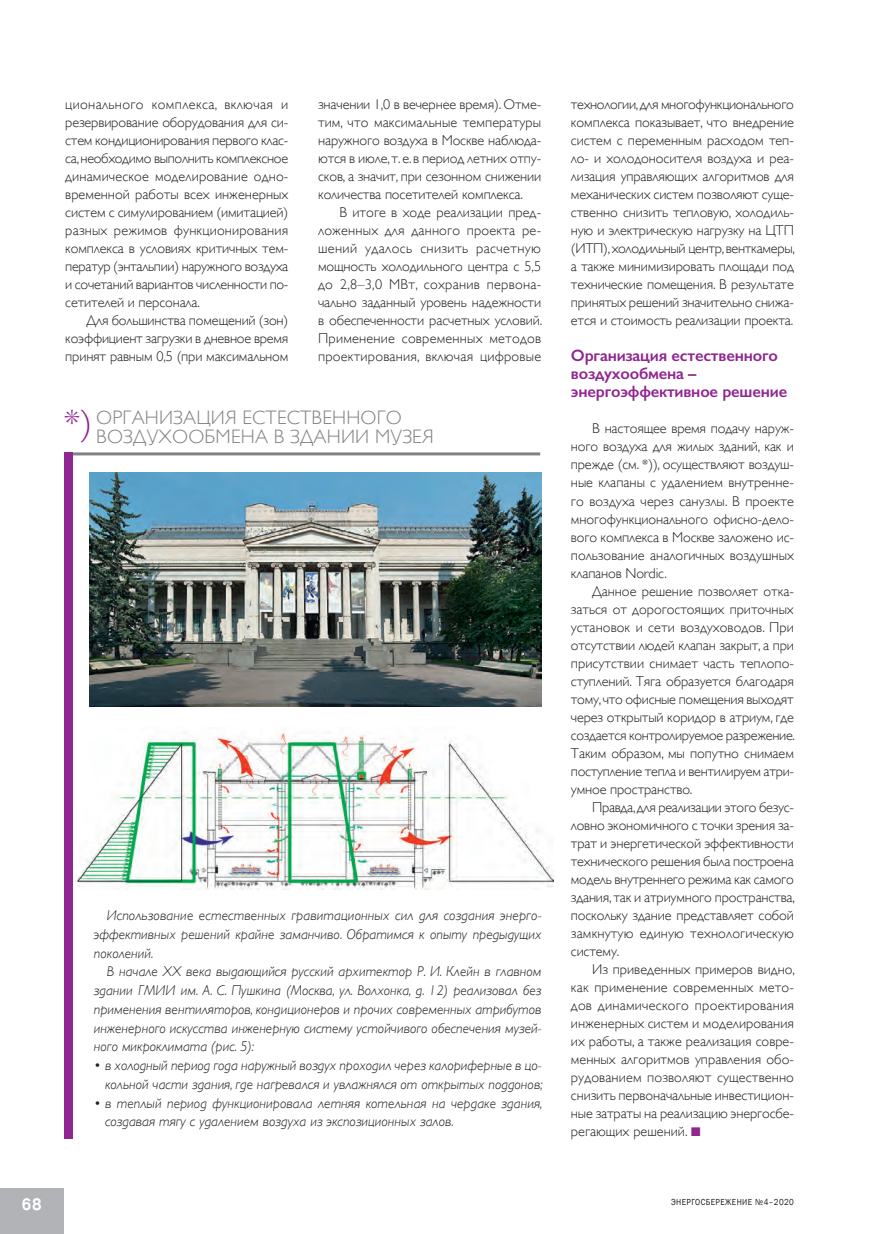
<style>
.page{position:relative;width:872px;height:1234px;background:#fff}
.page>*{position:absolute;margin:0;border:0;box-sizing:border-box;transform-origin:0 0}
._0_Main_text{font:300 19.5px/19.5px "Gill Sans";letter-spacing:.01em;color:#808285}
._0_Main_text-2{font:600 16.5px/18px "Gill Sans";letter-spacing:-.01em;color:#90268f}
.t1{font:700 16.5px "Pragmatica";color:#fff;scale:.89 1}
._0_Main_text-3{font:300 14.25px/18px "Gill Sans";letter-spacing:-.01em;color:#231f20;text-align:justify}
.Gill_txt{font:italic 300 14.25px/18.8px "Gill Sans";color:#231f20;text-align:justify}
.t2{font:9px "Franklin Gothic";letter-spacing:.05em;color:#231f20;scale:.89 1}
.s1{font-size:35.1px;color:#90268f}
</style>
<div class="page">
<div style="left:0;top:1188px;width:64px;height:45px;background:#b2b3b7"></div>
<hr style="left:73px;top:452px;width:467px;height:3px;background:#808285">
<div style="left:64px;top:452px;width:9px;height:686px;background:#90268f"></div>
<img style="left:89px;top:472px;width:452px;height:234px">
<img style="left:76px;top:727px;width:478px;height:162px">
<p class="_0_Main_text-3" style="left:65px;top:95px;width:224px">ционального комплекса, включая и резервирование оборудования для си&shy;стем кондиционирования первого клас&shy;са, необходимо выполнить комплексное динамическое моделирование одно&shy;временной работы всех инженерных систем с симулированием (имитацией) разных режимов функционирования комплекса в условиях критичных тем&shy;ператур (энтальпии) наружного воздуха и сочетаний вариантов численности по&shy;сетителей и персонала.</p>
<p class="_0_Main_text-3" style="left:65px;top:311px;width:225px;text-indent:21px">Для большинства помещений (зон) коэффициент загрузки в дневное время принят равным 0,5 (при максимальном</p>
<p class="_0_Main_text-3" style="left:318px;top:95px;width:224px">значении 1,0 в вечернее время). Отме&shy;тим, что максимальные температуры наружного воздуха в Москве наблюда&shy;ются в июле, т. е. в период летних отпу&shy;сков, а значит, при сезонном снижении количества посетителей комплекса.</p>
<p class="_0_Main_text-3" style="left:318px;top:203px;width:226px;text-indent:21px">В итоге в ходе реализации пред&shy;ложенных для данного проекта ре&shy;шений удалось снизить расчетную мощность холодильного центра с 5,5 до 2,8–3,0 МВт, сохранив первона&shy;чально заданный уровень надежности в обеспеченности расчетных условий.<br>Применение современных методов проектирования, включая цифровые</p>
<p class="_0_Main_text" style="left:96px;top:406px;width:339px;text-indent:-32px"><span class="s1">*)</span> ОРГАНИЗАЦИЯ ЕСТЕСТВЕННОГО<br>ВОЗДУХООБМЕНА В ЗДАНИИ МУЗЕЯ</p>
<p class="t1" style="left:22px;top:1193px;width:24px">68</p>
<p class="Gill_txt" style="left:94px;top:905px;width:449px;text-indent:13px">Использование естественных гравитационных сил для создания энерго&shy;эффективных решений крайне заманчиво. Обратимся к опыту предыдущих поколений.</p>
<p class="Gill_txt" style="left:94px;top:961px;width:449px;text-indent:13px">В начале XX века выдающийся русский архитектор Р. И. Клейн в главном здании ГМИИ им. А. С. Пушкина (Москва, ул. Волхонка, д. 12) реализовал без применения вентиляторов, кондиционеров и прочих современных атрибутов инженерного искусства инженерную систему устойчивого обеспечения музей&shy;ного микроклимата (рис. 5):</p>
<p class="Gill_txt" style="left:94px;top:1055px;width:450px;text-align:right">• в холодный период года наружный воздух проходил через калориферные в цо&shy;кольной части здания, где нагревался и увлажнялся от открытых поддонов;</p>
<p class="Gill_txt" style="left:105px;top:1093px;width:439px;text-indent:-11px">• в теплый период функционировала летняя котельная на чердаке здания, создавая тягу с удалением воздуха из экспозиционных залов.</p>
<p class="_0_Main_text-3" style="left:571px;top:95px;width:225px">технологии, для многофункционального комплекса показывает, что внедрение систем с переменным расходом теп&shy;ло- и холодоносителя воздуха и реа&shy;лизация управляющих алгоритмов для механических систем позволяют суще&shy;ственно снизить тепловую, холодиль&shy;ную и электрическую нагрузку на ЦТП (ИТП), холодильный центр, венткамеры, а также минимизировать площади под технические помещения. В результате принятых решений значительно снижа&shy;ется и стоимость реализации проекта.</p>
<p class="_0_Main_text-2" style="left:571px;top:346px;width:218px">Организация естественного воздухообмена – энергоэффективное решение</p>
<p class="_0_Main_text-3" style="left:571px;top:419px;width:224px;text-indent:21px">В настоящее время подачу наруж&shy;ного воздуха для жилых зданий, как и прежде (см. *)), осуществляют воздуш&shy;ные клапаны с удалением внутренне&shy;го воздуха через санузлы. В проекте многофункционального офисно-дело&shy;вого комплекса в Москве заложено ис&shy;пользование аналогичных воздушных клапанов Nordic.</p>
<p class="_0_Main_text-3" style="left:571px;top:581px;width:226px;text-indent:21px">Данное решение позволяет отка&shy;заться от дорогостоящих приточных установок и сети воздуховодов. При отсутствии людей клапан закрыт, а при присутствии снимает часть теплопо&shy;ступлений. Тяга образуется благодаря тому, что офисные помещения выходят через открытый коридор в атриум, где создается контролируемое разрежение.<br>Таким образом, мы попутно снимаем поступление тепла и вентилируем атри&shy;умное пространство.</p>
<p class="_0_Main_text-3" style="left:571px;top:797px;width:226px;text-indent:21px">Правда, для реализации этого безус&shy;ловно экономичного с точки зрения за&shy;трат и энергетической эффективности технического решения была построена модель внутреннего режима как самого здания, так и атриумного пространства, поскольку здание представляет собой замкнутую единую технологическую систему.</p>
<p class="_0_Main_text-3" style="left:571px;top:959px;width:226px;text-indent:21px">Из приведенных примеров видно, как применение современных мето&shy;дов динамического проектирования инженерных систем и моделирования их работы, а также реализация совре&shy;менных алгоритмов управления обо&shy;рудованием позволяют существенно снизить первоначальные инвестицион&shy;ные затраты на реализацию энергосбе&shy;регающих решений.</p>
<p class="t2" style="left:671px;top:1196px;width:139px">ЭНЕРГОСБЕРЕЖЕНИЕ №4–2020</p>
</div>
